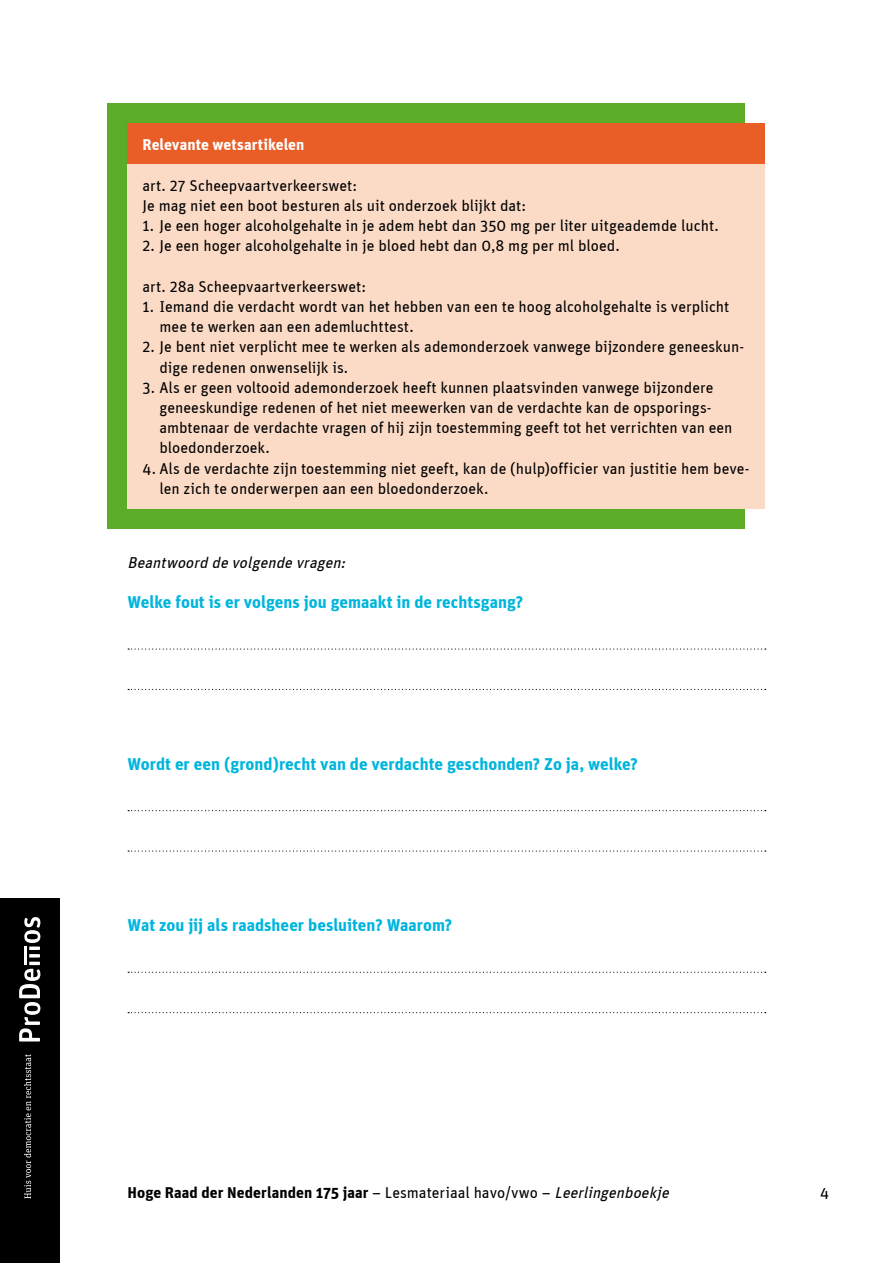
<style>
.page{position:relative;width:893px;height:1263px;background:#fff}
.page>*{position:absolute;margin:0;border:0;box-sizing:border-box;transform-origin:0 0}
.t1{font:700 17.25px "Unit";color:#00b5dd}
.t2{font:15.75px/20.2px "Unit";color:#000}
.t3{font:700 15.75px "Unit";letter-spacing:.005em;color:#000}
.t4{font:italic 15.75px "Unit";color:#000}
.t5{font:700 15.75px "Unit";letter-spacing:.005em;color:#fff}
.s1{font-weight:400}
.s2{font-weight:400;font-style:italic}
</style>
<div class="page">
<div style="left:0;top:898px;width:60px;height:365px;background:#000"></div>
<svg style="left:19px;top:917px;width:21px;height:124px"></svg>
<svg style="left:24px;top:1054px;width:7px;height:144px"></svg>
<div style="left:107px;top:103px;width:638px;height:425px;background:#5bac26"></div>
<svg style="left:128px;top:648px;width:638px;height:2px"></svg>
<svg style="left:128px;top:689px;width:638px;height:1px"></svg>
<svg style="left:128px;top:810px;width:638px;height:1px"></svg>
<svg style="left:128px;top:850px;width:638px;height:2px"></svg>
<svg style="left:128px;top:972px;width:638px;height:1px"></svg>
<svg style="left:128px;top:1012px;width:638px;height:1px"></svg>
<div style="left:128px;top:123px;width:637px;height:42px;background:#e95e27"></div>
<div style="left:128px;top:165px;width:637px;height:344px;background:#fcdbc6"></div>
<p class="t5" style="left:142px;top:135px;width:163px">Relevante wetsartikelen</p>
<p class="t2" style="left:142px;top:175px;width:385px">art. 27 Scheepvaartverkeerswet:<br>Je mag niet een boot besturen als uit onderzoek blijkt dat:</p>
<p class="t2" style="left:142px;top:215px;width:578px">1. Je een hoger alcoholgehalte in je adem hebt dan 350 mg per liter uitgeademde lucht.</p>
<p class="t2" style="left:142px;top:236px;width:479px">2. Je een hoger alcoholgehalte in je bloed hebt dan 0,8 mg per ml bloed.</p>
<p class="t2" style="left:142px;top:276px;width:225px">art. 28a Scheepvaartverkeerswet:</p>
<p class="t2" style="left:159px;top:296px;width:571px;text-indent:-17px">1. Iemand die verdacht wordt van het hebben van een te hoog alcoholgehalte is verplicht mee te werken aan een ademluchttest.</p>
<p class="t2" style="left:159px;top:337px;width:586px;text-indent:-17px">2. Je bent niet verplicht mee te werken als ademonderzoek vanwege bijzondere geneeskun&shy;dige redenen onwenselijk is.</p>
<p class="t2" style="left:159px;top:377px;width:575px;text-indent:-17px">3. Als er geen voltooid ademonderzoek heeft kunnen plaatsvinden vanwege bijzondere geneeskundige redenen of het niet meewerken van de verdachte kan de opsporings&shy;ambtenaar de verdachte vragen of hij zijn toestemming geeft tot het verrichten van een bloedonderzoek.</p>
<p class="t2" style="left:159px;top:458px;width:592px;text-indent:-17px">4. Als de verdachte zijn toestemming niet geeft, kan de (hulp)officier van justitie hem beve&shy;len zich te onderwerpen aan een bloedonderzoek.</p>
<p class="t4" style="left:128px;top:553px;width:223px">Beantwoord de volgende vragen:</p>
<p class="t1" style="left:128px;top:591px;width:397px">Welke fout is er volgens jou gemaakt in de rechtsgang?</p>
<p class="t1" style="left:128px;top:753px;width:512px">Wordt er een (grond)recht van de verdachte geschonden? Zo ja, welke?</p>
<p class="t1" style="left:128px;top:915px;width:326px">Wat zou jij als raadsheer besluiten? Waarom?</p>
<p class="t3" style="left:128px;top:1183px;width:547px">Hoge Raad der Nederlanden 175 jaar <span class="s1">– Lesmateriaal havo/vwo –</span> <span class="s2">Leerlingenboekje</span></p>
<p class="t2" style="left:820px;top:1182px;width:10px">4</p>
</div>
